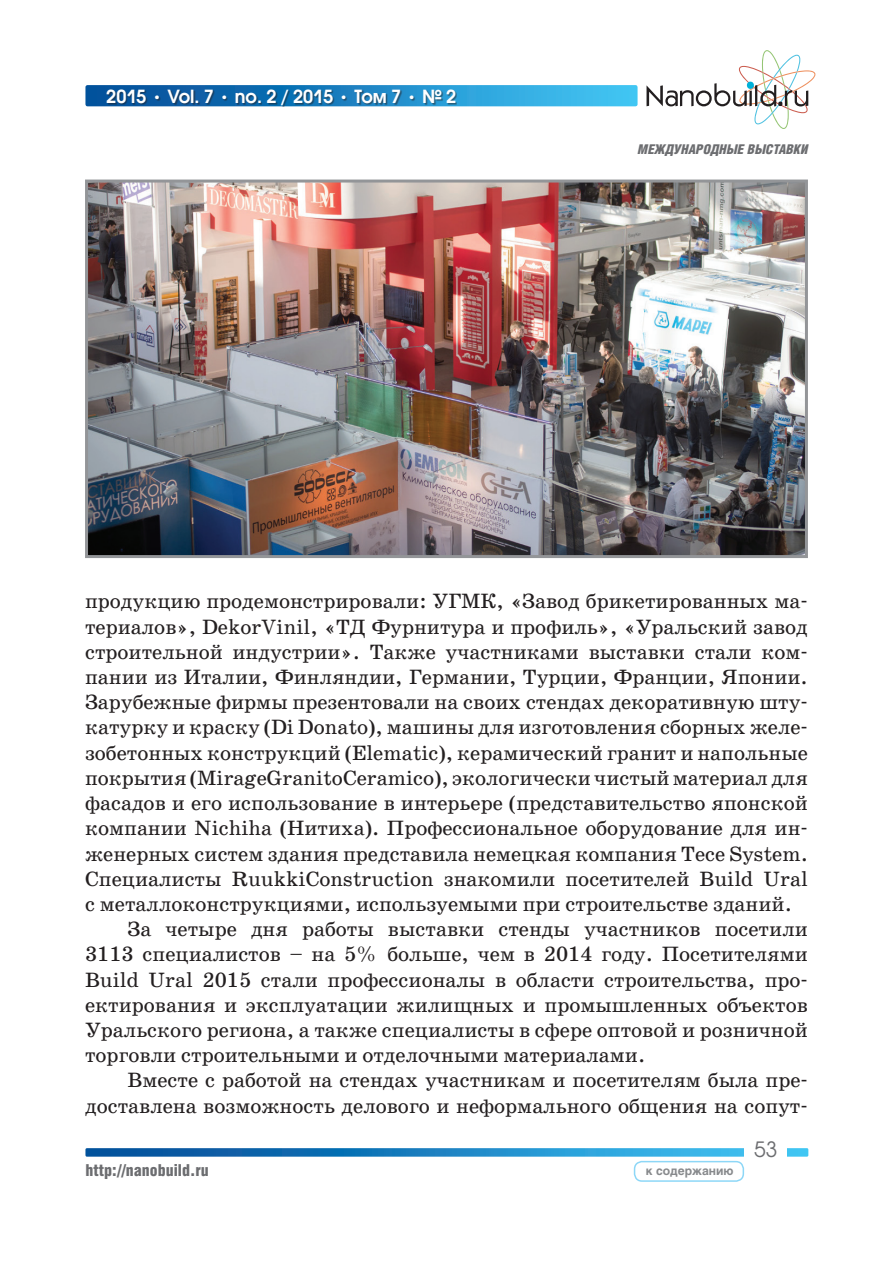
<style>
.page{position:relative;width:893px;height:1263px;background:#fff}
.page>*{position:absolute;margin:0;border:0;box-sizing:border-box;transform-origin:0 0}
.t1{font:21px "School Book C";color:#231f20}
.t2{font:21px "Avant Garde Gothic C";color:#6c6d70}
.t3{font:600 18px "Avant Garde Gothic C";color:#fff}
.t4{font:900 16.5px "Helios Cond";color:#6c6d70}
.t5{font:italic 900 13.5px "Helios Cond";color:#6c6d70}
.t6{font:700 12px "Helios";color:#87898c}
.s1{font-family:"School Book C";font-weight:700}
</style>
<div class="page">
<div style="left:85px;top:85px;width:553px;height:21px;background:linear-gradient(to right,#004694,#42c8f7);border-radius:2px"></div>
<div style="left:108px;top:90px;width:349px;height:17px;background:#231f20;opacity:.5"></div>
<svg style="left:646px;top:50px;width:169px;height:79px"></svg>
<svg style="left:85px;top:1148px;width:723px;height:9px;background:#298ac5"></svg>
<div style="left:745px;top:1137px;width:42px;height:20px;background:#fff"></div>
<div style="left:634px;top:1161px;width:110px;height:21px;border:2px solid #8dd7f7;border-radius:7px"></div>
<img style="left:89px;top:184px;width:715px;height:370px">
<div style="left:85px;top:180px;width:723px;height:378px;border:3px solid #939598"></div>
<p class="t3" style="left:106px;top:85px;width:351px">2015 <span class="s1">•</span> Vol. 7 <span class="s1">•</span> no. 2 / 2015 <span class="s1">•</span> Том 7 <span class="s1">•</span> № 2</p>
<p class="t5" style="left:638px;top:142px;width:172px">МЕЖДУНАРОДНЫЕ ВЫСТАВКИ</p>
<p class="t1" style="left:85px;top:590px;width:724px">продукцию продемонстрировали: УГМК, «Завод брикетированных ма-</p>
<p class="t1" style="left:85px;top:615px;width:724px">териалов», DekorVinil, «ТД Фурнитура и профиль», «Уральский завод</p>
<p class="t1" style="left:85px;top:640px;width:724px">строительной индустрии». Также участниками выставки стали ком-</p>
<p class="t1" style="left:85px;top:666px;width:724px">пании из Италии, Финляндии, Германии, Турции, Франции, Японии.</p>
<p class="t1" style="left:85px;top:691px;width:724px">Зарубежные фирмы презентовали на своих стендах декоративную шту-</p>
<p class="t1" style="left:85px;top:716px;width:724px">катурку и краску (Di Donato), машины для изготовления сборных желе-</p>
<p class="t1" style="left:85px;top:741px;width:724px">зобетонных конструкций (Elematic), керамический гранит и напольные</p>
<p class="t1" style="left:85px;top:766px;width:724px">покрытия (MirageGranitoCeramico), экологически чистый материал для</p>
<p class="t1" style="left:85px;top:792px;width:724px">фасадов и его использование в интерьере (представительство японской</p>
<p class="t1" style="left:85px;top:817px;width:724px">компании Nichiha (Нитиха). Профессиональное оборудование для ин-</p>
<p class="t1" style="left:85px;top:842px;width:724px">женерных систем здания представила немецкая компания Tece System.</p>
<p class="t1" style="left:85px;top:867px;width:724px">Специалисты RuukkiConstruction знакомили посетителей Build Ural</p>
<p class="t1" style="left:85px;top:892px;width:708px">c металлоконструкциями, используемыми при строительстве зданий.</p>
<p class="t1" style="left:128px;top:918px;width:682px">За четыре дня работы выставки стенды участников посетили</p>
<p class="t1" style="left:85px;top:943px;width:724px">3113 специалистов – на 5% больше, чем в 2014 году. Посетителями</p>
<p class="t1" style="left:85px;top:968px;width:724px">Build Ural 2015 стали профессионалы в области строительства, про-</p>
<p class="t1" style="left:85px;top:993px;width:724px">ектирования и эксплуатации жилищных и промышленных объектов</p>
<p class="t1" style="left:85px;top:1018px;width:724px">Уральского региона, а также специалисты в сфере оптовой и розничной</p>
<p class="t1" style="left:85px;top:1044px;width:562px">торговли строительными и отделочными материалами.</p>
<p class="t1" style="left:128px;top:1069px;width:682px">Вместе с работой на стендах участникам и посетителям была пре-</p>
<p class="t1" style="left:85px;top:1094px;width:724px">доставлена возможность делового и неформального общения на сопут-</p>
<p class="t4" style="left:85px;top:1161px;width:125px">http://nanobuild.ru</p>
<p class="t6" style="left:646px;top:1163px;width:89px">к содержанию</p>
<p class="t2" style="left:754px;top:1137px;width:25px">53</p>
</div>
